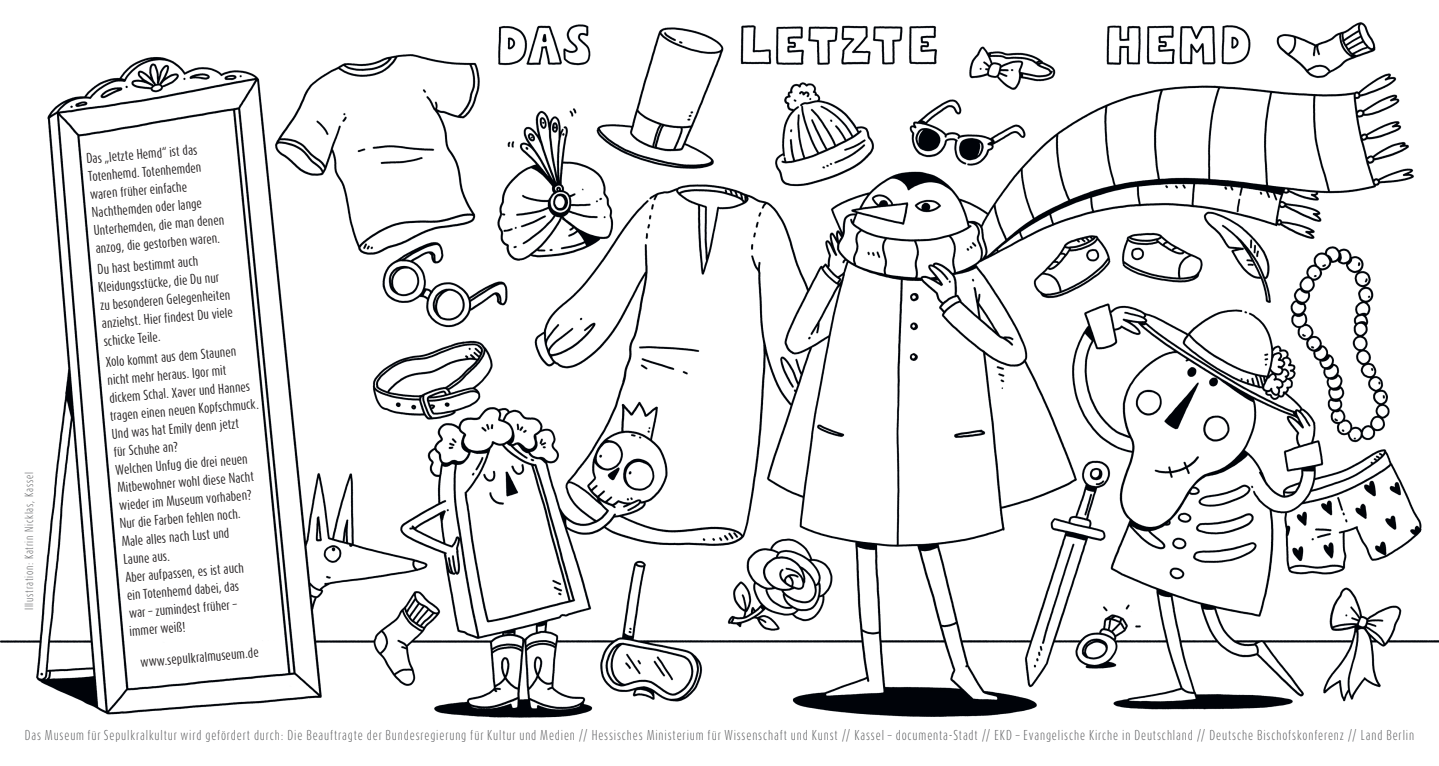
<style>
.page{position:relative;width:1439px;height:766px;background:#fff}
.page>*{position:absolute;margin:0;border:0;box-sizing:border-box;transform-origin:0 0}
.t1{font:300 11.88px "Dax Compact Pro";letter-spacing:.075em;color:#57585a;scale:.94 1}
.t2{font:11.88px "Dax Compact Pro";color:#231f20}
.t3{font:11.75px/18px "Dax Compact Pro";color:#231f20}
.t4{font:300 9.88px "Dax Compact Pro";letter-spacing:.075em;color:#57585a;scale:.94 1}
</style>
<div class="page">
<img style="left:0;top:22px;width:1439px;height:696px">
<div style="left:92px;top:138px;width:82px;height:44px;background:#fff"></div>
<p class="t4" style="left:23px;top:610px;width:148px;rotate:-90deg">Illustration: Katrin Nicklas, Kassel</p>
<p class="t3" style="left:86px;top:150px;width:133px;rotate:-5deg">Das „letzte Hemd“ ist das<br>Totenhemd. Totenhemden waren früher einfache<br>Nachthemden oder lange<br>Unterhemden, die man denen anzog, die gestorben waren.</p>
<p class="t3" style="left:96px;top:260px;width:133px;rotate:-5deg">Du hast bestimmt auch<br>Kleidungsstücke, die Du nur zu besonderen Gelegenheiten anziehst. Hier fi ndest Du viele schicke Teile.</p>
<p class="t3" style="left:104px;top:353px;width:151px;rotate:-5deg">Xolo kommt aus dem Staunen nicht mehr heraus. Igor mit dickem Schal. Xaver und Hannes tragen einen neuen Kopfschmuck.<br>Und was hat Emily denn jetzt<br>für Schuhe an?<br>Welchen Unfug die drei neuen<br>Mitbewohner wohl diese Nacht wieder im Museum vorhaben?<br>Nur die Farben fehlen noch.<br>Male alles nach Lust und<br>Laune aus.<br>Aber aufpassen, es ist auch<br>ein Totenhemd dabei, das<br>war – zumindest früher –<br>immer weiß!</p>
<p class="t2" style="left:140px;top:654px;width:120px;rotate:-5deg">www.sepulkralmuseum.de</p>
<p class="t1" style="left:25px;top:727px;width:1479px">Das Museum für Sepulkralkultur wird gefördert durch: Die Beauftragte der Bundesregierung für Kultur und Medien // Hessisches Ministerium für Wissenschaft und Kunst // Kassel – documenta-Stadt // EKD – Evangelische Kirche in Deutschland // Deutsche Bischofskonferenz // Land Berlin</p>
</div>
